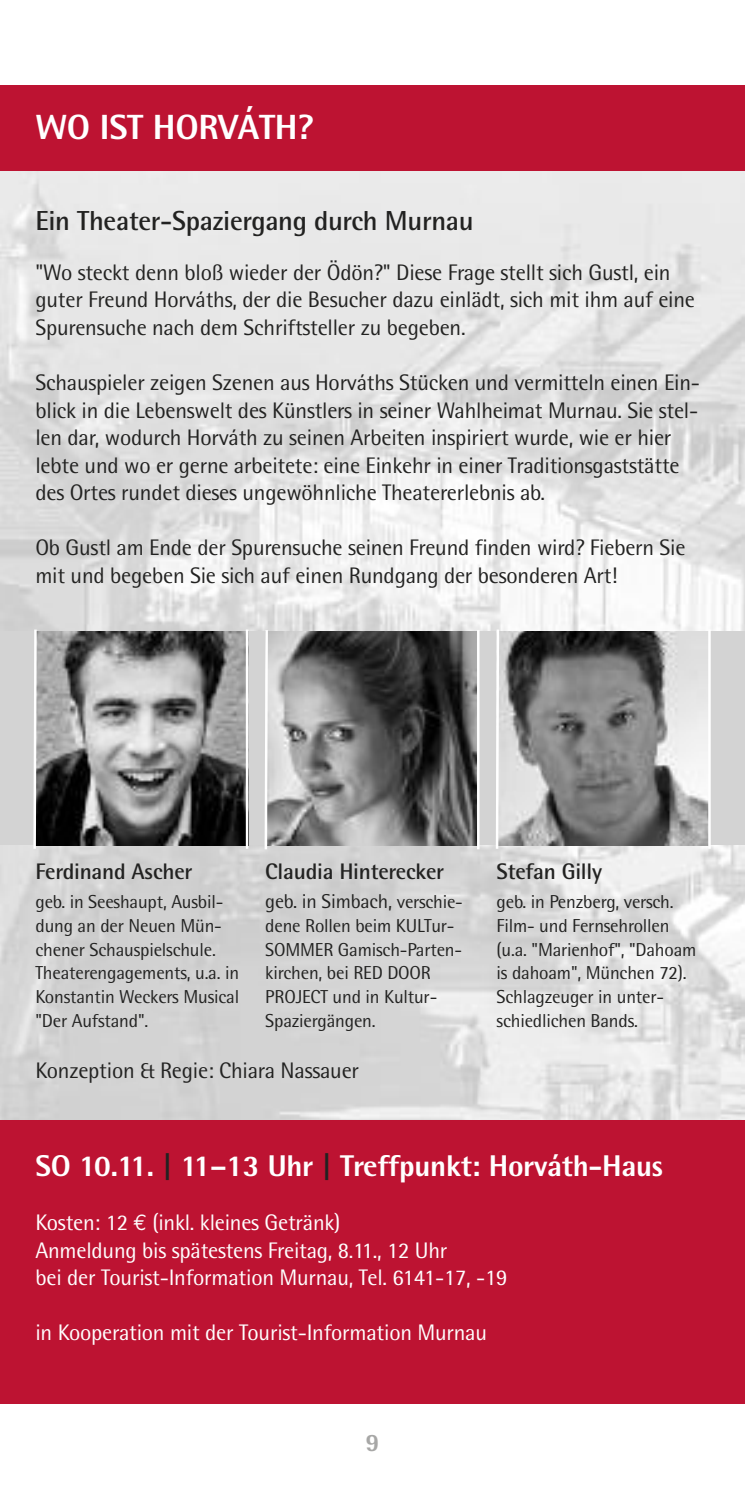
<style>
.page{position:relative;width:745px;height:1489px;background:#fff}
.page>*{position:absolute;margin:0;border:0;box-sizing:border-box;transform-origin:0 0}
.t1{font:800 35px "Rotis Semi Sans";letter-spacing:-.01em;color:#fff}
.t2{font:800 30px "Rotis Semi Sans";letter-spacing:-.01em;color:#fff}
.t3{font:700 27.5px "Rotis Semi Sans";letter-spacing:-.01em;color:#222221}
.t4{font:800 25px "Rotis Semi Sans";color:#a7a7a6}
.t5{font:22.5px/27.5px "Rotis Semi Sans";letter-spacing:-.01em;color:#222221}
.t6{font:22.5px/27.5px "Rotis Semi Sans";letter-spacing:-.01em;color:#fff}
.t7{font:700 22.5px "Rotis Semi Sans";letter-spacing:-.01em;color:#222221}
.t8{font:20px "Rotis Semi Sans";letter-spacing:-.01em;color:#222221}
.t9{font:18.75px/23.8px "Rotis Semi Sans";letter-spacing:-.01em;color:#222221}
.s1{font-size:18.75px}
.s2{color:#222221}
.s3{font-family:"Euro Mono"}
</style>
<div class="page">
<img style="left:0;top:170px;width:744px;height:950px">
<div style="left:0;top:1120px;width:744px;height:283px;background:#bd1332"></div>
<div style="left:0;top:631px;width:744px;height:214px;background:#d3d3d3"></div>
<img style="left:38px;top:631px;width:208px;height:214px">
<img style="left:269px;top:631px;width:207px;height:214px">
<img style="left:500px;top:631px;width:207px;height:214px">
<svg style="left:32px;top:627px;width:6px;height:224px"></svg>
<hr style="left:246px;top:629px;width:2px;height:219px;background:#fff">
<svg style="left:263px;top:627px;width:6px;height:224px"></svg>
<hr style="left:476px;top:630px;width:3px;height:219px;background:#fff">
<svg style="left:494px;top:627px;width:6px;height:224px"></svg>
<hr style="left:707px;top:629px;width:3px;height:219px;background:#fff">
<div style="left:0;top:85px;width:744px;height:85px;background:#bd1332"></div>
<h1 class="t1" style="left:35px;top:114px;width:279px">WO IST HORVÁTH?</h1>
<p class="t3" style="left:35px;top:211px;width:439px">Ein Theater-Spaziergang durch Murnau</p>
<p class="t5" style="left:35px;top:261px;width:660px">"Wo steckt denn bloß wieder der Ödön?" Diese Frage stellt sich Gustl, ein guter Freund Horváths, der die Besucher dazu einlädt, sich mit ihm auf eine<br>Spurensuche nach dem Schriftsteller zu begeben.</p>
<p class="t5" style="left:35px;top:371px;width:665px">Schauspieler zeigen Szenen aus Horváths Stücken und vermitteln einen Ein&shy;blick in die Lebenswelt des Künstlers in seiner Wahlheimat Murnau. Sie stel&shy;len dar, wodurch Horváth zu seinen Arbeiten inspiriert wurde, wie er hier lebte und wo er gerne arbeitete: eine Einkehr in einer Traditionsgaststätte des Ortes rundet dieses ungewöhnliche Theatererlebnis ab.</p>
<p class="t5" style="left:35px;top:536px;width:651px">Ob Gustl am Ende der Spurensuche seinen Freund finden wird? Fiebern Sie mit und begeben Sie sich auf einen Rundgang der besonderen Art!</p>
<p class="t7" style="left:35px;top:863px;width:158px">Ferdinand Ascher</p>
<p class="t9" style="left:35px;top:891px;width:205px">geb. in Seeshaupt, Ausbil&shy;dung an der Neuen Mün&shy;chener Schauspielschule.<br>Theaterengagements, u.a. in<br>Konstantin Weckers Musical "Der Aufstand".</p>
<p class="t7" style="left:265px;top:863px;width:180px">Claudia Hinterecker</p>
<p class="t8" style="left:265px;top:894px;width:199px">geb. in Simbach, <span class="s1">verschie-</span></p>
<p class="t9" style="left:265px;top:915px;width:198px">dene Rollen beim KULTur-<br>SOMMER Gamisch-Parten&shy;kirchen, bei RED DOOR<br>PROJECT und in Kultur-<br>Spaziergängen.</p>
<p class="t5" style="left:35px;top:1058px;width:325px">Konzeption &amp; Regie: Chiara Nassauer</p>
<p class="t7" style="left:496px;top:863px;width:107px">Stefan Gilly</p>
<p class="t9" style="left:496px;top:891px;width:201px">geb. in Penzberg, versch.<br>Film- und Fernsehrollen (u.a. "Marienhof", "Dahoam is dahoam", München 72).<br>Schlagzeuger in unter&shy;schiedlichen Bands.</p>
<h2 class="t2" style="left:35px;top:1155px;width:628px">SO 10.11. <span class="s2">|</span> 11–13 Uhr <span class="s2">|</span> Treffpunkt: Horváth-Haus</h2>
<p class="t6" style="left:35px;top:1210px;width:473px">Kosten: 12 <span class="s3">€</span> (inkl. kleines Getränk)<br>Anmeldung bis spätestens Freitag, 8.11., 12 Uhr<br>bei der Tourist-Information Murnau, Tel. 6141-17, -19</p>
<p class="t6" style="left:35px;top:1320px;width:453px">in Kooperation mit der Tourist-Information Murnau</p>
<p class="t4" style="left:365px;top:1433px;width:15px">9</p>
</div>
